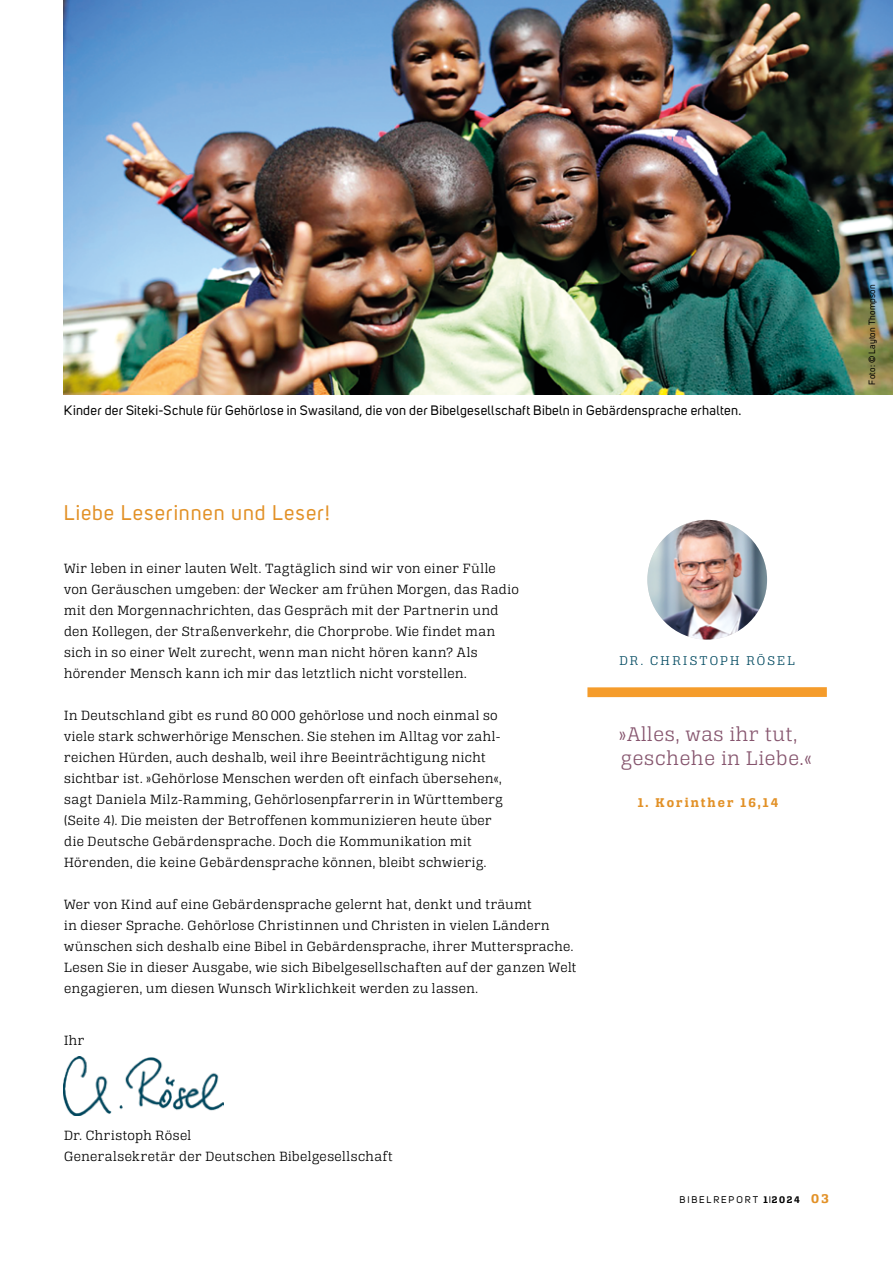
<style>
.page{position:relative;width:893px;height:1263px;background:#fff}
.page>*{position:absolute;margin:0;border:0;box-sizing:border-box;transform-origin:0 0}
.t1{font:21px/24px "Alianza Slab 300";letter-spacing:.04em;color:#86556e}
.t2{font:21px "Uni Sans";letter-spacing:.045em;color:#e29127}
.t3{font:14.25px/21px "Alianza Slab 300";letter-spacing:.03em;color:#000}
.t4{font:13.5px "Uni Sans";letter-spacing:.02em;color:#000}
.t5{font:13.5px "Alianza Slab 300";letter-spacing:.165em;color:#004960}
.t6{font:13.5px "Alianza Slab 700";letter-spacing:.15em;color:#e29127}
.t7{font:9.6px "Uni Sans";letter-spacing:.195em;color:#000}
.t8{font:9px "Uni Sans";letter-spacing:.025em;color:#000}
.s1{font-family:"Alianza Slab 700";font-size:10.2px}
.s2{font-family:"Alianza Slab 700";font-size:13.5px;color:#e29127}
</style>
<div class="page">
<img style="left:64px;top:0;width:829px;height:394px">
<div style="left:587px;top:687px;width:240px;height:10px;background:#f59c2b"></div>
<img style="left:647px;top:520px;width:120px;height:119px;border-radius:60px">
<img style="left:63px;top:1057px;width:161px;height:59px">
<p class="t4" style="left:64px;top:403px;width:679px">Kinder der Siteki-Schule für Gehörlose in Swasiland, die von der Bibelgesellschaft Bibeln in Gebärdensprache erhalten.</p>
<h1 class="t2" style="left:64px;top:501px;width:267px">Liebe Leserinnen und Leser!</h1>
<p class="t3" style="left:64px;top:558px;width:456px">Wir leben in einer lauten Welt. Tagtäglich sind wir von einer Fülle von Geräuschen umgeben: der Wecker am frühen Morgen, das Radio mit den Morgennachrichten, das Gespräch mit der Partnerin und den Kollegen, der Straßenverkehr, die Chorprobe. Wie findet man sich in so einer Welt zurecht, wenn man nicht hören kann? Als hörender Mensch kann ich mir das letztlich nicht vorstellen.</p>
<p class="t3" style="left:64px;top:705px;width:440px">In Deutschland gibt es rund 80 000 gehörlose und noch einmal so viele stark schwerhörige Menschen. Sie stehen im Alltag vor zahl&shy;reichen Hürden, auch deshalb, weil ihre Beeinträchtigung nicht sichtbar ist. »Gehörlose Menschen werden oft einfach übersehen«, sagt Daniela Milz-Ramming, Gehörlosenpfarrerin in Württemberg (Seite 4). Die meisten der Betroffenen kommunizieren heute über die Deutsche Gebärdensprache. Doch die Kommunikation mit Hörenden, die keine Gebärdensprache können, bleibt schwierig.</p>
<p class="t3" style="left:64px;top:894px;width:514px">Wer von Kind auf eine Gebärdensprache gelernt hat, denkt und träumt<br>in dieser Sprache. Gehörlose Christinnen und Christen in vielen Ländern wünschen sich deshalb eine Bibel in Gebärdensprache, ihrer Muttersprache.<br>Lesen Sie in dieser Ausgabe, wie sich Bibelgesellschaften auf der ganzen Welt engagieren, um diesen Wunsch Wirklichkeit werden zu lassen.</p>
<p class="t3" style="left:64px;top:1029px;width:22px">Ihr</p>
<p class="t3" style="left:64px;top:1125px;width:330px">Dr. Christoph Rösel<br>Generalsekretär der Deutschen Bibelgesellschaft</p>
<p class="t5" style="left:620px;top:653px;width:177px">DR. CHRISTOPH RÖSEL</p>
<h1 class="t1" style="left:619px;top:722px;width:194px">»Alles, was ihr tut, geschehe in Liebe.«</h1>
<p class="t6" style="left:638px;top:795px;width:142px">1. Korinther 16,14</p>
<p class="t7" style="left:679px;top:1194px;width:151px">BIBELREPORT <span class="s1">1 2024</span> <span class="s2">03</span></p>
<p class="t8" style="left:867px;top:385px;width:102px;rotate:-90deg">Foto: © Layton Thompson</p>
</div>
